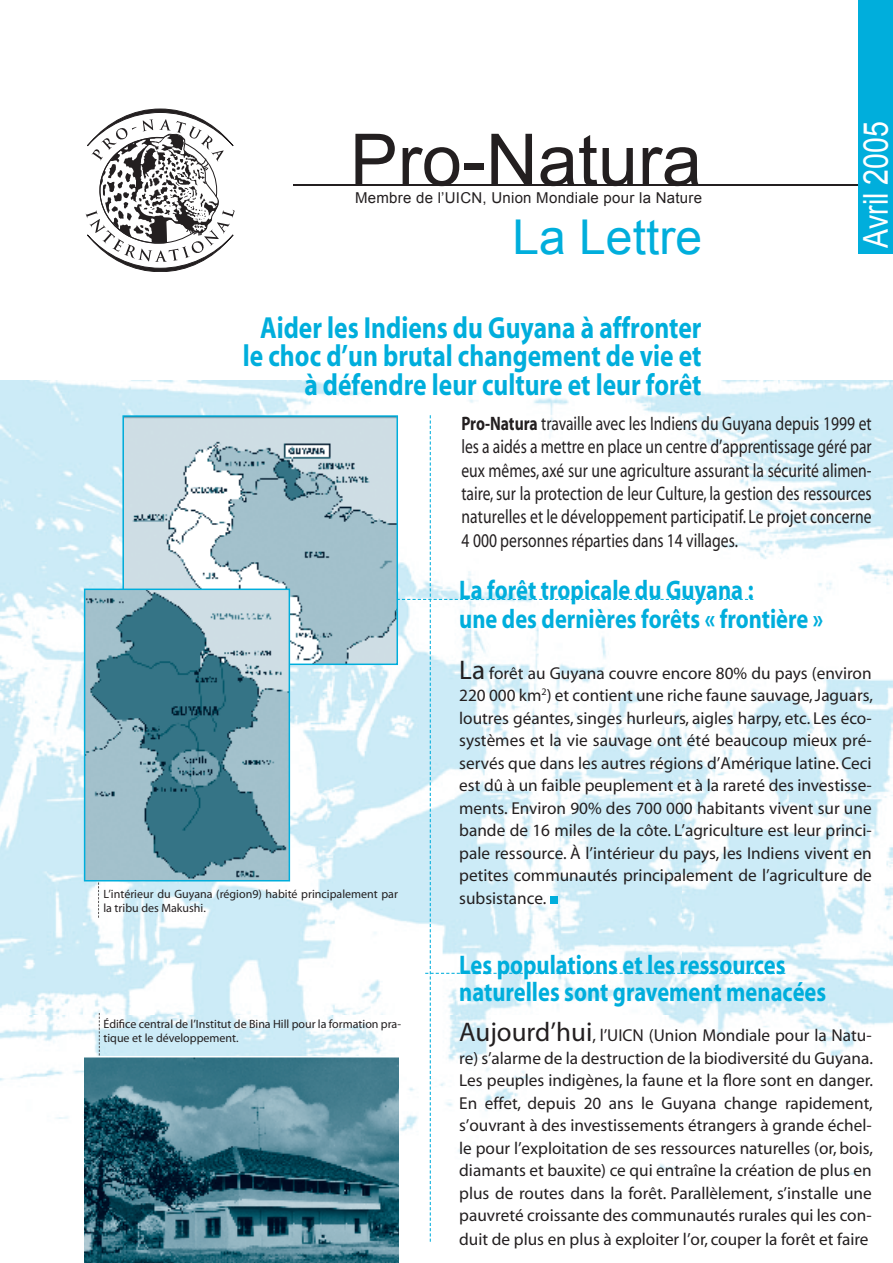
<style>
.page{position:relative;width:893px;height:1263px;background:#fff}
.page>*{position:absolute;margin:0;border:0;box-sizing:border-box;transform-origin:0 0}
.t1{font:72px "Arial";color:#231f20}
.t2{font:48px "Arial";color:#00aedc}
.t3{font:34.2px "Arial";color:#fff;scale:.83 1}
.t4{font:700 30.6px/28.5px "Myriad";color:#00aedc;text-align:right;scale:.83 1}
.t5{font:700 27px/28.5px "Myriad";color:#00aedc;scale:.83 1}
.t6{font:19.5px/23.4px "Myriad";color:#231f20;text-align:justify;scale:.8 1}
.t7{font:17.25px/22.5px "Myriad";color:#231f20;text-align:justify}
.t8{font:15px "Arial";letter-spacing:.015em;color:#231f20}
.t9{font:12px/14.4px "Myriad";color:#231f20}
.s1{font-weight:700}
.s2{font-size:27px}
</style>
<div class="page">
<img style="left:0;top:381px;width:682px;height:738px">
<img style="left:682px;top:381px;width:211px;height:793px">
<svg style="left:98px;top:881px;width:1px;height:37px"></svg>
<svg style="left:99px;top:1013px;width:1px;height:42px"></svg>
<hr style="left:294px;top:184px;width:599px;height:2px;background:#231f20">
<div style="left:858px;top:0;width:35px;height:254px;background:#00aedc"></div>
<svg style="left:86px;top:109px;width:149px;height:163px"></svg>
<svg style="left:386px;top:415px;width:399px;height:827px"></svg>
<img style="left:84px;top:1056px;width:314px;height:207px">
<svg style="left:122px;top:415px;width:276px;height:250px;background:#b5ccd5"></svg>
<svg style="left:84px;top:588px;width:206px;height:293px;background:#709eac"></svg>
<h1 class="t1" style="left:350px;top:120px;width:354px">Pro-Natura</h1>
<p class="t8" style="left:355px;top:190px;width:348px">Membre de l’UICN, Union Mondiale pour la Nature</p>
<h2 class="t2" style="left:513px;top:210px;width:191px">La Lettre</h2>
<h3 class="t3" style="left:856px;top:248px;width:154px;rotate:-90deg">Avril 2005</h3>
<h3 class="t4" style="left:243px;top:314px;width:554px">Aider les Indiens du Guyana à affronter le choc d’un brutal changement de vie et à défendre leur culture et leur forêt</h3>
<p class="t6" style="left:461px;top:412px;width:514px"><span class="s1">Pro-Natura</span> travaille avec les Indiens du Guyana depuis 1999 et les a aidés a mettre en place un centre d’apprentissage géré par eux mêmes, axé sur une agriculture assurant la sécurité alimen&shy;taire, sur la protection de leur Culture, la gestion des ressources naturelles et le développement participatif. Le projet concerne 4 000 personnes réparties dans 14 villages.</p>
<p class="t9" style="left:103px;top:887px;width:296px">L’intérieur du Guyana (région9) habité principalement par la tribu des Makushi.</p>
<p class="t9" style="left:103px;top:1017px;width:299px">Édifice central de l’Institut de Bina Hill pour la formation pra&shy;tique et le développement.</p>
<h3 class="t5" style="left:459px;top:577px;width:440px">La forêt tropicale du Guyana :<br>une des dernières forêts « frontière »</h3>
<p class="t7" style="left:459px;top:662px;width:415px"><span class="s2">La</span> forêt au Guyana couvre encore 80% du pays (environ 220 000 km<sup>2</sup>) et contient une riche faune sauvage, Jaguars, loutres géantes, singes hurleurs, aigles harpy, etc. Les éco&shy;systèmes et la vie sauvage ont été beaucoup mieux pré&shy;servés que dans les autres régions d’Amérique latine. Ceci est dû à un faible peuplement et à la rareté des investisse&shy;ments. Environ 90% des 700 000 habitants vivent sur une bande de 16 miles de la côte. L’agriculture est leur princi&shy;pale ressource. À l’intérieur du pays, les Indiens vivent en petites communautés principalement de l’agriculture de subsistance.</p>
<h3 class="t5" style="left:459px;top:952px;width:444px;line-height:27px">Les populations et les ressources naturelles sont gravement menacées</h3>
<p class="t7" style="left:459px;top:1025px;width:415px"><span class="s2">Aujourd’hui</span>, l’UICN (Union Mondiale pour la Natu&shy;re) s’alarme de la destruction de la biodiversité du Guyana.<br>Les peuples indigènes, la faune et la flore sont en danger.<br>En effet, depuis 20 ans le Guyana change rapidement, s’ouvrant à des investissements étrangers à grande échel&shy;le pour l’exploitation de ses ressources naturelles (or, bois, diamants et bauxite) ce qui entraîne la création de plus en plus de routes dans la forêt. Parallèlement, s’installe une pauvreté croissante des communautés rurales qui les con&shy;duit de plus en plus à exploiter l’or, couper la forêt et faire</p>
</div>
